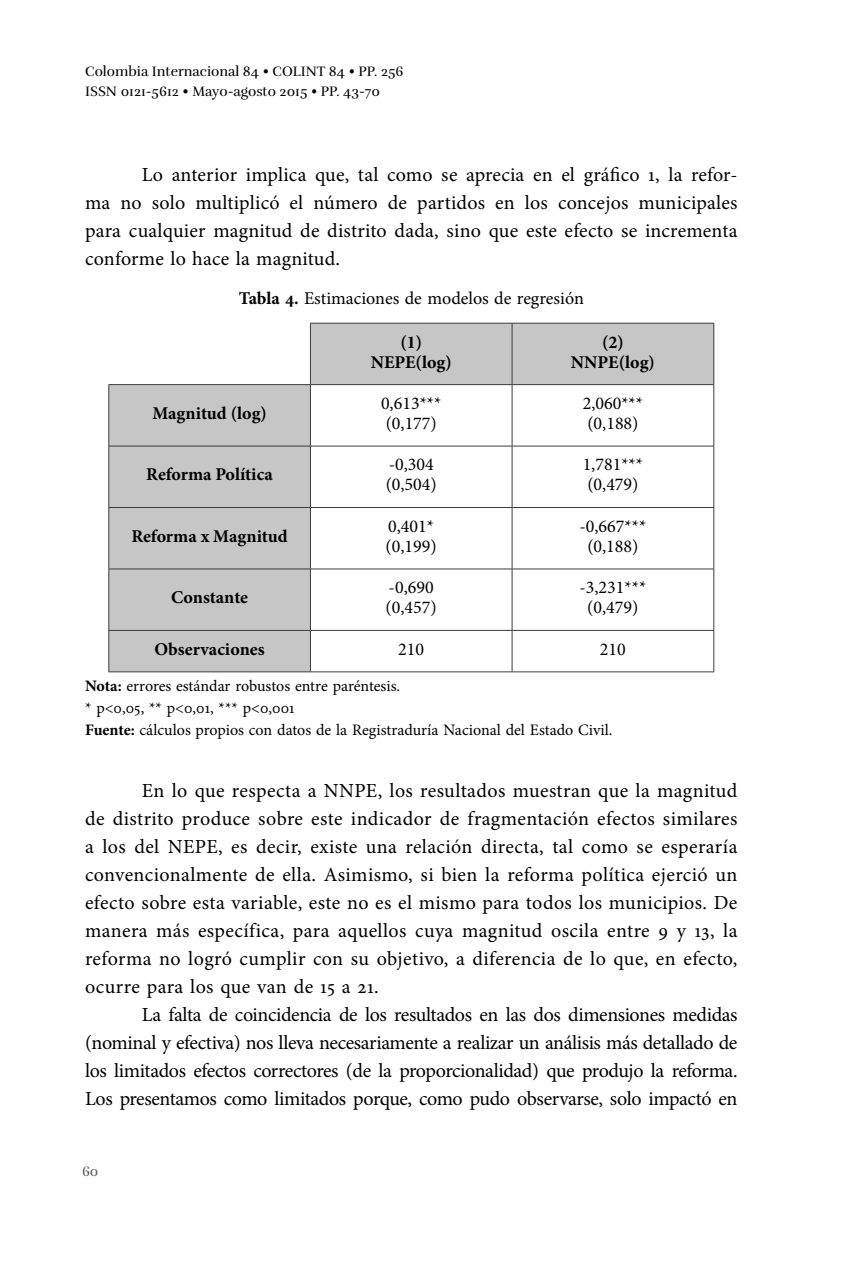
<style>
.page{position:relative;width:851px;height:1276px;background:#fff}
.page>*{position:absolute;margin:0;border:0;box-sizing:border-box;transform-origin:0 0}
.t1{font:20px/28px "Minion Pro";letter-spacing:.01em;color:#000;text-align:justify}
.t2{font:18px/20px "Minion Pro";color:#000}
.t3{font:700 18px/20px "Minion Pro";color:#000;text-align:center}
.t4{font:16px/22.4px "Minion Pro";color:#000}
.t5{font:14px/20px "Rufina ALT01";color:#000}
.t6{font:14px "Rufina ALT01";color:#575756}
.s1{font-weight:700}
</style>
<div class="page">
<svg style="left:109px;top:324px;width:604px;height:347px"></svg>
<hr style="left:511px;top:323px;width:1px;height:61px;background:#3c3c3b">
<hr style="left:511px;top:385px;width:1px;height:61px;background:#3c3c3b">
<hr style="left:108px;top:446px;width:202px;height:1px;background:#3c3c3b">
<hr style="left:310px;top:446px;width:202px;height:1px;background:#3c3c3b">
<hr style="left:512px;top:446px;width:202px;height:1px;background:#3c3c3b">
<hr style="left:511px;top:446px;width:1px;height:61px;background:#3c3c3b">
<hr style="left:108px;top:507px;width:202px;height:1px;background:#3c3c3b">
<hr style="left:310px;top:507px;width:202px;height:1px;background:#3c3c3b">
<hr style="left:512px;top:507px;width:202px;height:1px;background:#3c3c3b">
<hr style="left:511px;top:508px;width:1px;height:61px;background:#3c3c3b">
<hr style="left:108px;top:568px;width:202px;height:1px;background:#3c3c3b">
<hr style="left:310px;top:568px;width:202px;height:1px;background:#3c3c3b">
<hr style="left:512px;top:568px;width:202px;height:1px;background:#3c3c3b">
<hr style="left:511px;top:569px;width:1px;height:61px;background:#3c3c3b">
<hr style="left:108px;top:630px;width:202px;height:1px;background:#3c3c3b">
<hr style="left:310px;top:630px;width:202px;height:1px;background:#3c3c3b">
<hr style="left:512px;top:630px;width:202px;height:1px;background:#3c3c3b">
<hr style="left:511px;top:630px;width:1px;height:41px;background:#3c3c3b">
<hr style="left:713px;top:385px;width:1px;height:61px;background:#3c3c3b">
<hr style="left:713px;top:446px;width:1px;height:61px;background:#3c3c3b">
<hr style="left:713px;top:508px;width:1px;height:61px;background:#3c3c3b">
<hr style="left:713px;top:569px;width:1px;height:61px;background:#3c3c3b">
<hr style="left:713px;top:630px;width:1px;height:41px;background:#3c3c3b">
<hr style="left:310px;top:671px;width:202px;height:1px;background:#3c3c3b">
<hr style="left:512px;top:671px;width:202px;height:1px;background:#3c3c3b">
<hr style="left:310px;top:323px;width:202px;height:1px;background:#3c3c3b">
<hr style="left:512px;top:323px;width:202px;height:1px;background:#3c3c3b">
<hr style="left:713px;top:323px;width:1px;height:61px;background:#3c3c3b">
<hr style="left:310px;top:384px;width:202px;height:1px;background:#3c3c3b">
<hr style="left:512px;top:384px;width:202px;height:1px;background:#3c3c3b">
<hr style="left:108px;top:385px;width:1px;height:61px;background:#3c3c3b">
<hr style="left:310px;top:385px;width:1px;height:61px;background:#3c3c3b">
<hr style="left:108px;top:446px;width:1px;height:61px;background:#3c3c3b">
<hr style="left:310px;top:446px;width:1px;height:61px;background:#3c3c3b">
<hr style="left:108px;top:508px;width:1px;height:61px;background:#3c3c3b">
<hr style="left:310px;top:508px;width:1px;height:61px;background:#3c3c3b">
<hr style="left:108px;top:569px;width:1px;height:61px;background:#3c3c3b">
<hr style="left:310px;top:569px;width:1px;height:61px;background:#3c3c3b">
<hr style="left:108px;top:630px;width:1px;height:41px;background:#3c3c3b">
<hr style="left:310px;top:630px;width:1px;height:41px;background:#3c3c3b">
<hr style="left:108px;top:671px;width:202px;height:1px;background:#3c3c3b">
<hr style="left:310px;top:323px;width:1px;height:61px;background:#3c3c3b">
<hr style="left:108px;top:384px;width:202px;height:1px;background:#3c3c3b">
<p class="t5" style="left:85px;top:61px;width:320px">Colombia Internacional 84 • COLINT 84 • PP. 256<br>ISSN 0121-5612 • Mayo-agosto 2015 • PP. 43-70</p>
<p class="t1" style="left:85px;top:161px;width:654px;text-indent:57px">Lo anterior implica que, tal como se aprecia en el gráfico 1, la refor&shy;ma no solo multiplicó el número de partidos en los concejos municipales para cualquier magnitud de distrito dada, sino que este efecto se incrementa conforme lo hace la magnitud.</p>
<p class="t2" style="left:239px;top:288px;width:346px"><span class="s1">Tabla 4.</span> Estimaciones de modelos de regresión</p>
<p class="t3" style="left:370px;top:332px;width:83px">(1)<br>NEPE(log)</p>
<p class="t3" style="left:571px;top:332px;width:85px">(2)<br>NNPE(log)</p>
<p class="t3" style="left:152px;top:403px;width:116px">Magnitud (log)</p>
<p class="t2" style="left:381px;top:393px;width:62px">0,613*** (0,177)</p>
<p class="t2" style="left:582px;top:393px;width:62px">2,060*** (0,188)</p>
<p class="t3" style="left:146px;top:464px;width:128px">Reforma Política</p>
<p class="t2" style="left:385px;top:455px;width:53px">-0,304 (0,504)</p>
<p class="t2" style="left:582px;top:455px;width:62px">1,781*** (0,479)</p>
<p class="t3" style="left:131px;top:526px;width:158px">Reforma x Magnitud</p>
<p class="t2" style="left:385px;top:516px;width:53px">0,401* (0,199)</p>
<p class="t2" style="left:579px;top:516px;width:68px;text-align:center">-0,667*** (0,188)</p>
<p class="t3" style="left:171px;top:587px;width:79px">Constante</p>
<p class="t2" style="left:385px;top:577px;width:53px">-0,690 (0,457)</p>
<p class="t2" style="left:579px;top:577px;width:68px;text-align:center">-3,231*** (0,479)</p>
<p class="t3" style="left:154px;top:639px;width:112px">Observaciones</p>
<p class="t2" style="left:398px;top:639px;width:27px">210</p>
<p class="t2" style="left:599px;top:639px;width:27px">210</p>
<p class="t4" style="left:85px;top:674px;width:529px"><span class="s1">Nota:</span> errores estándar robustos entre paréntesis.<br>* p&lt;0,05, ** p&lt;0,01, *** p&lt;0,001<br><span class="s1">Fuente:</span> cálculos propios con datos de la Registraduría Nacional del Estado Civil.</p>
<p class="t1" style="left:85px;top:777px;width:654px;text-indent:57px">En lo que respecta a NNPE, los resultados muestran que la magnitud de distrito produce sobre este indicador de fragmentación efectos similares a los del NEPE, es decir, existe una relación directa, tal como se esperaría convencionalmente de ella. Asimismo, si bien la reforma política ejerció un efecto sobre esta variable, este no es el mismo para todos los municipios. De manera más específica, para aquellos cuya magnitud oscila entre 9 y 13, la reforma no logró cumplir con su objetivo, a diferencia de lo que, en efecto, ocurre para los que van de 15 a 21.</p>
<p class="t1" style="left:85px;top:1001px;width:654px;text-indent:57px">La falta de coincidencia de los resultados en las dos dimensiones medidas (nominal y efectiva) nos lleva necesariamente a realizar un análisis más detallado de los limitados efectos correctores (de la proporcionalidad) que produjo la reforma.<br>Los presentamos como limitados porque, como pudo observarse, solo impactó en</p>
<p class="t6" style="left:82px;top:1163px;width:18px">60</p>
</div>
